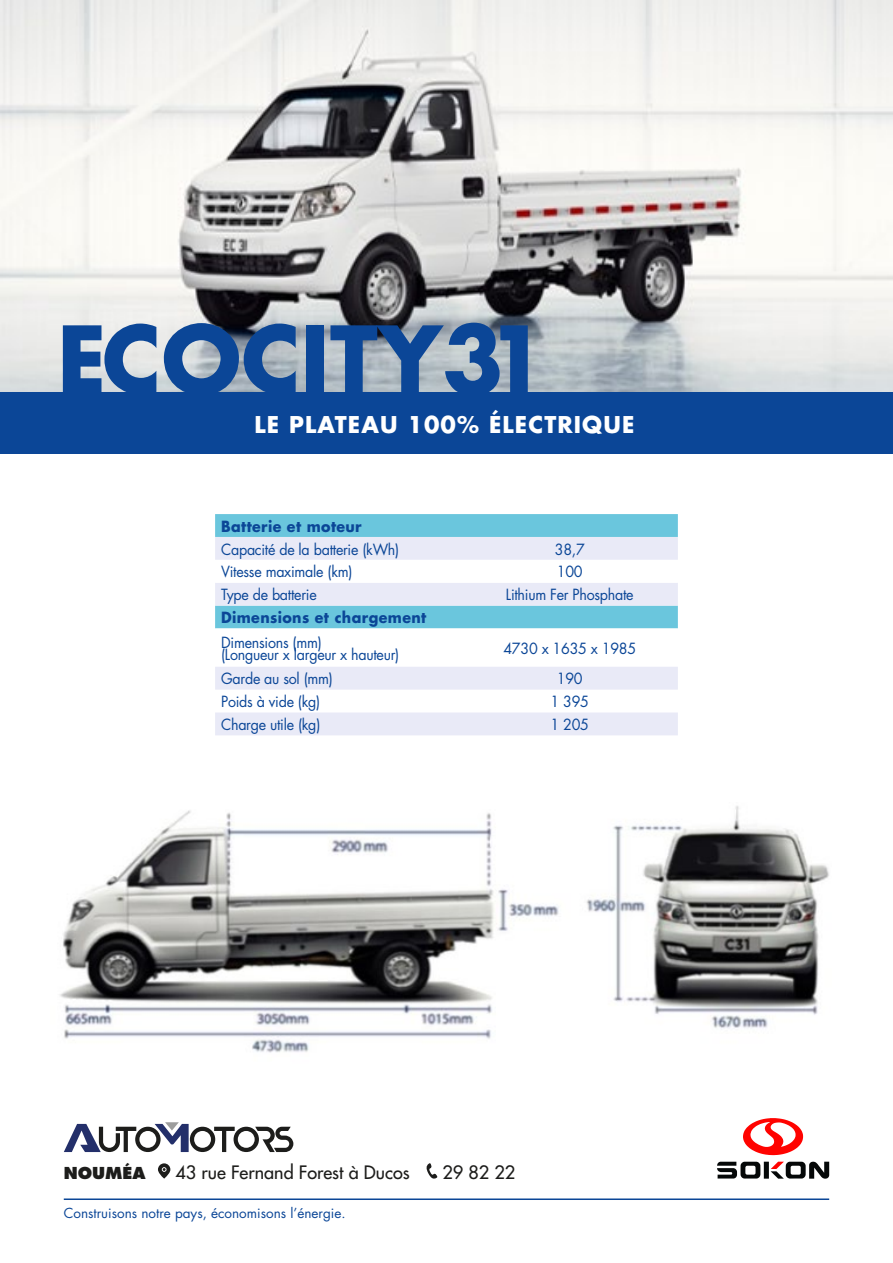
<style>
.page{position:relative;width:893px;height:1263px;background:#fff}
.page>*{position:absolute;margin:0;border:0;box-sizing:border-box;transform-origin:0 0}
.t1{font:700 90px "Futura Std";color:#0b4697}
.t2{font:700 22.5px "Futura Std";letter-spacing:.05em;color:#fff}
.t3{font:500 18px "Futura Std";color:#1d1d1b}
.t4{font:800 16.05px "Futura Std";color:#1d1d1b}
.t5{font:15px/12px "Futura Std";letter-spacing:-.02em;color:#0b4697;scale:.95 1}
.t6{font:700 15px "Futura Std";letter-spacing:.025em;color:#0b4697;scale:.95 1}
.t7{font:13.5px "Futura Std";color:#0b4697}
</style>
<div class="page">
<svg style="left:158px;top:1163px;width:12px;height:15px"></svg>
<svg style="left:426px;top:1163px;width:12px;height:16px"></svg>
<svg style="left:64px;top:1122px;width:229px;height:30px"></svg>
<hr style="left:64px;top:1198px;width:765px;height:2px;background:#0b4697">
<img style="left:60px;top:806px;width:769px;height:247px">
<img style="left:0;top:0;width:893px;height:393px">
<div style="left:0;top:393px;width:893px;height:61px;background:#0b4697"></div>
<svg style="left:743px;top:1118px;width:60px;height:37px"></svg>
<svg style="left:717px;top:1162px;width:112px;height:17px"></svg>
<div style="left:215px;top:514px;width:463px;height:23px;background:#6ac6dd"></div>
<div style="left:215px;top:537px;width:463px;height:23px;background:#e9eaf7"></div>
<svg style="left:215px;top:583px;width:463px;height:46px;background:#abd8ea"></svg>
<svg style="left:215px;top:667px;width:463px;height:68px"></svg>
<h1 class="t1" style="left:57px;top:300px;width:492px">ECOCITY31</h1>
<h2 class="t2" style="left:254px;top:409px;width:381px">LE PLATEAU 100% ÉLECTRIQUE</h2>
<p class="t6" style="left:221px;top:516px;width:150px">Batterie et moteur</p>
<p class="t5" style="left:221px;top:543px;width:189px">Capacité de la batterie (kWh)</p>
<p class="t5" style="left:555px;top:543px;width:33px">38,7</p>
<p class="t5" style="left:221px;top:566px;width:140px">Vitesse maximale (km)</p>
<p class="t5" style="left:557px;top:566px;width:29px">100</p>
<p class="t5" style="left:221px;top:589px;width:102px">Type de batterie</p>
<p class="t5" style="left:506px;top:589px;width:136px">Lithium Fer Phosphate</p>
<p class="t6" style="left:221px;top:608px;width:217px">Dimensions et chargement</p>
<p class="t5" style="left:221px;top:636px;width:189px">Dimensions (mm)<br>(Longueur x largeur x hauteur)</p>
<p class="t5" style="left:503px;top:642px;width:141px">4730 x 1635 x 1985</p>
<p class="t5" style="left:221px;top:673px;width:119px">Garde au sol (mm)</p>
<p class="t5" style="left:557px;top:673px;width:29px">190</p>
<p class="t5" style="left:221px;top:696px;width:106px">Poids à vide (kg)</p>
<p class="t5" style="left:551px;top:696px;width:42px">1 395</p>
<p class="t5" style="left:221px;top:719px;width:106px">Charge utile (kg)</p>
<p class="t5" style="left:551px;top:719px;width:42px">1 205</p>
<p class="t4" style="left:64px;top:1162px;width:84px">NOUMÉA</p>
<p class="t3" style="left:176px;top:1161px;width:236px">43 rue Fernand Forest à Ducos</p>
<p class="t3" style="left:443px;top:1161px;width:74px">29 82 22</p>
<p class="t7" style="left:64px;top:1204px;width:283px">Construisons notre pays, économisons l’énergie.</p>
</div>
